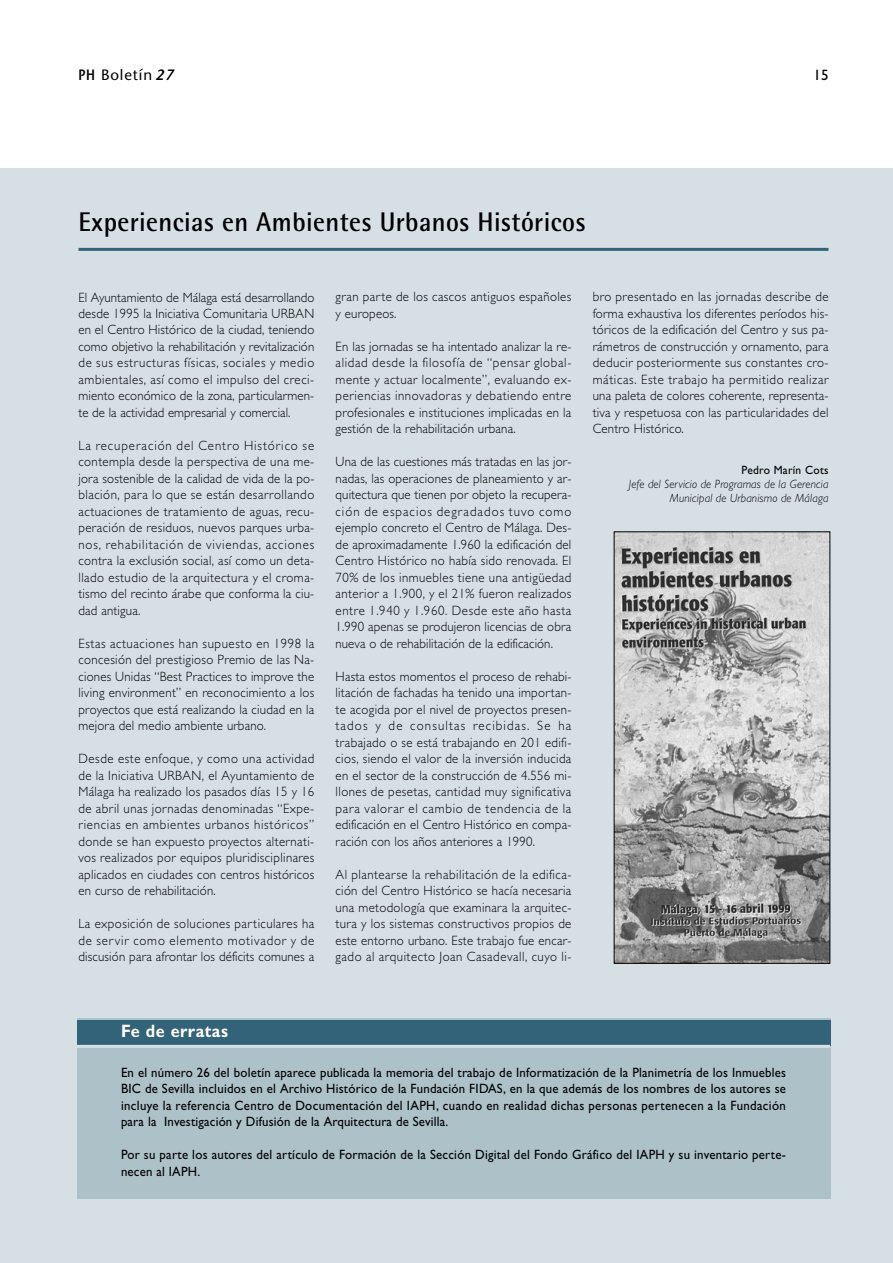
<style>
.page{position:relative;width:893px;height:1263px;background:#fff}
.page>*{position:absolute;margin:0;border:0;box-sizing:border-box;transform-origin:0 0}
.t1{font:700 27px "Rotis Semi Sans";letter-spacing:.015em;color:#000;scale:.95 1}
.t2{font:700 18px "Gill Sans";letter-spacing:.035em;color:#fff;scale:.9 1}
.t3{font:15px "Stone Sans";letter-spacing:.055em;color:#000}
.t4{font:15px "Gill Sans";color:#000}
.t5{font:300 13.5px/16.5px "Gill Sans";letter-spacing:.015em;color:#000;text-align:justify;scale:.95 1}
.t6{font:13.5px/16.5px "Gill Sans";letter-spacing:.02em;color:#000;text-align:justify;scale:.95 1}
.t7{font:italic 300 12px/14.4px "Gill Sans";letter-spacing:.015em;color:#000;text-align:right;scale:.95 1}
.t8{font:12px "Gill Sans";letter-spacing:.025em;color:#000;scale:.95 1}
.s1{font-weight:600}
.s2{font-weight:600;font-style:italic}
</style>
<div class="page">
<div style="left:0;top:168px;width:892px;height:1095px;background:#d6e0e4"></div>
<img style="left:616px;top:534px;width:212px;height:427px">
<hr style="left:78px;top:248px;width:750px;height:3px;background:#326378">
<div style="left:77px;top:1019px;width:753px;height:180px;background:#adc1c9"></div>
<div style="left:77px;top:1020px;width:753px;height:26px;background:#326378"></div>
<hr style="left:77px;top:1045px;width:753px;height:3px;background:#d6e0e4">
<p class="t3" style="left:78px;top:69px;width:97px"><span class="s1">PH</span> Boletín <span class="s2">27</span></p>
<p class="t4" style="left:813px;top:69px;width:16px">15</p>
<h1 class="t1" style="left:78px;top:212px;width:535px">Experiencias en Ambientes Urbanos Históricos</h1>
<p class="t5" style="left:78px;top:290px;width:250px">El Ayuntamiento de Málaga está desarrollando desde 1995 la Iniciativa Comunitaria URBAN en el Centro Histórico de la ciudad, teniendo como objetivo la rehabilitación y revitalización de sus estructuras físicas, sociales y medio ambientales, así como el impulso del creci&shy;miento económico de la zona, particularmen&shy;te de la actividad empresarial y comercial.</p>
<p class="t5" style="left:78px;top:439px;width:250px">La recuperación del Centro Histórico se contempla desde la perspectiva de una me&shy;jora sostenible de la calidad de vida de la po&shy;blación, para lo que se están desarrollando actuaciones de tratamiento de aguas, recu&shy;peración de residuos, nuevos parques urba&shy;nos, rehabilitación de viviendas, acciones contra la exclusión social, así como un deta&shy;llado estudio de la arquitectura y el croma&shy;tismo del recinto árabe que conforma la ciu&shy;dad antigua.</p>
<p class="t5" style="left:78px;top:637px;width:250px">Estas actuaciones han supuesto en 1998 la concesión del prestigioso Premio de las Na&shy;ciones Unidas “Best Practices to improve the living environment” en reconocimiento a los proyectos que está realizando la ciudad en la mejora del medio ambiente urbano.</p>
<p class="t5" style="left:78px;top:752px;width:250px">Desde este enfoque, y como una actividad de la Iniciativa URBAN, el Ayuntamiento de Málaga ha realizado los pasados días 15 y 16 de abril unas jornadas denominadas “Expe&shy;riencias en ambientes urbanos históricos” donde se han expuesto proyectos alternati&shy;vos realizados por equipos pluridisciplinares aplicados en ciudades con centros históricos en curso de rehabilitación.</p>
<p class="t5" style="left:78px;top:917px;width:250px">La exposición de soluciones particulares ha de servir como elemento motivador y de discusión para afrontar los déficits comunes a</p>
<p class="t5" style="left:335px;top:290px;width:250px">gran parte de los cascos antiguos españoles y europeos.</p>
<p class="t5" style="left:335px;top:340px;width:250px">En las jornadas se ha intentado analizar la re&shy;alidad desde la filosofía de “pensar global&shy;mente y actuar localmente”, evaluando ex&shy;periencias innovadoras y debatiendo entre profesionales e instituciones implicadas en la gestión de la rehabilitación urbana.</p>
<p class="t5" style="left:335px;top:455px;width:250px">Una de las cuestiones más tratadas en las jor&shy;nadas, las operaciones de planeamiento y ar&shy;quitectura que tienen por objeto la recupera&shy;ción de espacios degradados tuvo como ejemplo concreto el Centro de Málaga. Des&shy;de aproximadamente 1.960 la edificación del Centro Histórico no había sido renovada. El 70% de los inmuebles tiene una antigüedad anterior a 1.900, y el 21% fueron realizados entre 1.940 y 1.960. Desde este año hasta 1.990 apenas se produjeron licencias de obra nueva o de rehabilitación de la edificación.</p>
<p class="t5" style="left:335px;top:670px;width:250px">Hasta estos momentos el proceso de rehabi&shy;litación de fachadas ha tenido una importan&shy;te acogida por el nivel de proyectos presen&shy;tados y de consultas recibidas. Se ha trabajado o se está trabajando en 201 edifi&shy;cios, siendo el valor de la inversión inducida en el sector de la construcción de 4.556 mi&shy;llones de pesetas, cantidad muy significativa para valorar el cambio de tendencia de la edificación en el Centro Histórico en compa&shy;ración con los años anteriores a 1990.</p>
<p class="t5" style="left:335px;top:868px;width:250px">Al plantearse la rehabilitación de la edifica&shy;ción del Centro Histórico se hacía necesaria una metodología que examinara la arquitec&shy;tura y los sistemas constructivos propios de este entorno urbano. Este trabajo fue encar&shy;gado al arquitecto Joan Casadevall, cuyo li-</p>
<p class="t5" style="left:592px;top:290px;width:250px">bro presentado en las jornadas describe de forma exhaustiva los diferentes períodos his&shy;tóricos de la edificación del Centro y sus pa&shy;rámetros de construcción y ornamento, para deducir posteriormente sus constantes cro&shy;máticas. Este trabajo ha permitido realizar una paleta de colores coherente, representa&shy;tiva y respetuosa con las particularidades del Centro Histórico.</p>
<p class="t8" style="left:741px;top:465px;width:93px">Pedro Marín Cots</p>
<p class="t7" style="left:629px;top:478px;width:212px">Jefe del Servicio de Programas de la Gerencia<br>Municipal de Urbanismo de Málaga</p>
<h2 class="t2" style="left:121px;top:1024px;width:120px">Fe de erratas</h2>
<p class="t6" style="left:121px;top:1066px;width:701px">En el número 26 del boletín aparece publicada la memoria del trabajo de Informatización de la Planimetría de los Inmuebles BIC de Sevilla incluidos en el Archivo Histórico de la Fundación FIDAS, en la que además de los nombres de los autores se incluye la referencia Centro de Documentación del IAPH, cuando en realidad dichas personas pertenecen a la Fundación para la Investigación y Difusión de la Arquitectura de Sevilla.</p>
<p class="t6" style="left:121px;top:1148px;width:701px">Por su parte los autores del artículo de Formación de la Sección Digital del Fondo Gráfico del IAPH y su inventario perte&shy;necen al IAPH.</p>
</div>
